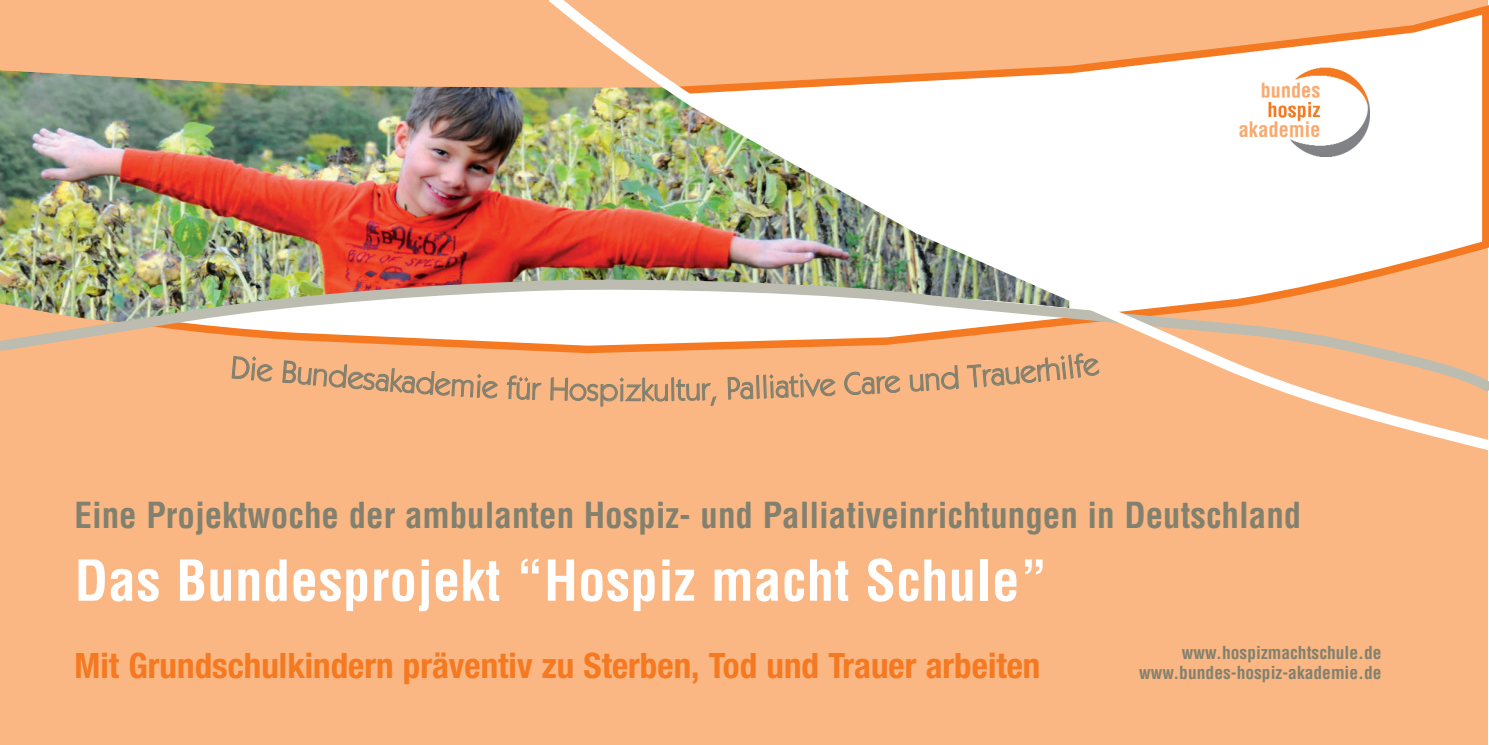
<style>
.page{position:relative;width:1489px;height:745px;background:#fff}
.page>*{position:absolute;margin:0;border:0;box-sizing:border-box;transform-origin:0 0}
.t1{font:700 condensed 55px "Helvetica LT Std";letter-spacing:.005em;color:#fff}
.t2{font:700 condensed 35px "Helvetica LT Std";color:#82806e}
.t3{font:700 condensed 35px "Helvetica Neue";color:#f47921}
.t4{font:31.25px "ITC Kabel Std";color:#82806e}
.t5{font:700 condensed 17.5px/20px "Helvetica LT Std";color:#82806e;text-align:right}
</style>
<div class="page">
<div style="left:0;top:0;width:1487px;height:744px;background:#fab783"></div>
<img style="left:0;top:70px;width:542px;height:202px">
<img style="left:0;top:272px;width:542px;height:80px">
<svg style="left:542px;top:0;width:946px;height:457px"></svg>
<div style="left:1239px;top:67px;width:142px;height:101px;background:#fff"></div>
<img style="left:1239px;top:67px;width:129px;height:90px">
<svg style="left:551px;top:377px;width:47px;height:23px"></svg>
<svg style="left:925px;top:365px;width:33px;height:25px"></svg>
<svg style="left:1045px;top:353px;width:54px;height:27px"></svg>
<p class="t4" style="left:232px;top:348px;width:147px;rotate:5deg">Die Bundes</p>
<p class="t4" style="left:377px;top:361px;width:101px;rotate:4deg">akadem</p>
<p class="t4" style="left:599px;top:371px;width:56px">pizk</p>
<p class="t4" style="left:653px;top:371px;width:49px;rotate:-1deg">ultu</p>
<p class="t4" style="left:700px;top:371px;width:136px;rotate:-2deg">r, Palliative</p>
<p class="t4" style="left:842px;top:365px;width:82px;rotate:-3deg">Care u</p>
<p class="t4" style="left:966px;top:358px;width:79px;rotate:-5deg">Trauer</p>
<p class="t2" style="left:75px;top:493px;width:1228px">Eine Projektwoche der ambulanten Hospiz- und Palliativeinrichtungen in Deutschland</p>
<h1 class="t1" style="left:75px;top:545px;width:974px">Das Bundesprojekt “Hospiz macht Schule”</h1>
<p class="t3" style="left:75px;top:643px;width:967px">Mit Grundschulkindern präventiv zu Sterben, Tod und Trauer arbeiten</p>
<p class="t5" style="left:1138px;top:641px;width:244px">www.hospizmachtschule.de www.bundes-hospiz-akademie.de</p>
</div>
